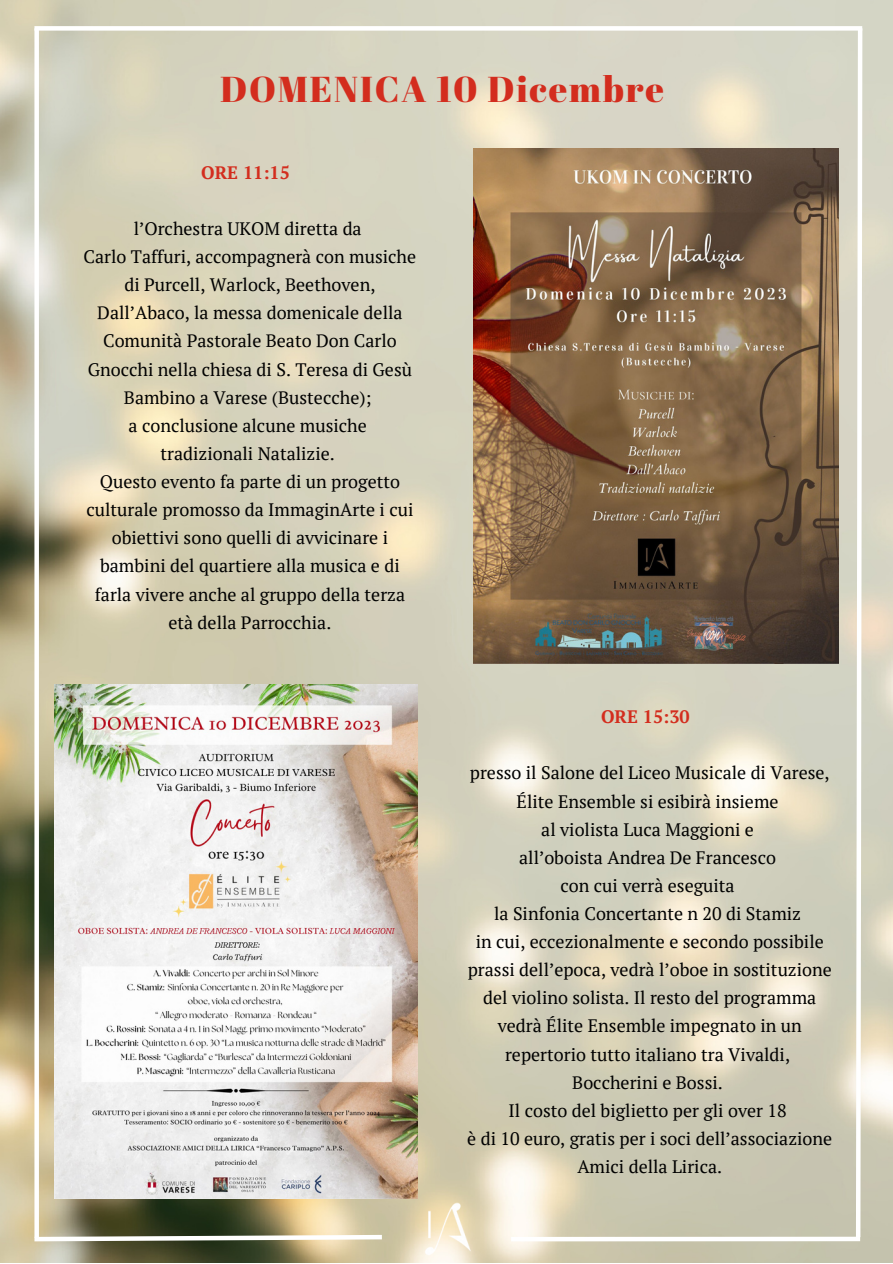
<style>
.page{position:relative;width:893px;height:1264px;background:#fff}
.page>*{position:absolute;margin:0;border:0;box-sizing:border-box;transform-origin:0 0}
.t1{font:36px "Abril Fatface";letter-spacing:.05em;color:#d32d1e}
.t2{font:18px/28px "PT Serif";color:#000;text-align:center}
.t3{font:700 18px "PT Serif";color:#d32d1e}
</style>
<div class="page">
<img style="left:0;top:0;width:892px;height:1262px">
<svg style="left:30px;top:1232px;width:356px;height:11px"></svg>
<div style="left:511px;top:1236px;width:349px;height:5px;background:#fff"></div>
<img style="left:418px;top:1199px;width:60px;height:59px">
<div style="left:34px;top:28px;width:5px;height:1209px;background:#fff"></div>
<svg style="left:853px;top:24px;width:11px;height:1217px"></svg>
<div style="left:34px;top:26px;width:828px;height:5px;background:#fff"></div>
<img style="left:474px;top:148px;width:364px;height:515px">
<img style="left:55px;top:684px;width:363px;height:514px">
<p class="t1" style="left:220px;top:63px;width:445px">DOMENICA 10 Dicembre</p>
<p class="t3" style="left:201px;top:160px;width:90px">ORE 11:15</p>
<p class="t2" style="left:134px;top:214px;width:229px">l’Orchestra UKOM diretta da</p>
<p class="t2" style="left:84px;top:242px;width:334px">Carlo Taffuri, accompagnerà con musiche di Purcell, Warlock, Beethoven, Dall’Abaco, la messa domenicale della Comunità Pastorale Beato Don Carlo Gnocchi nella chiesa di S. Teresa di Gesù Bambino a Varese (Bustecche);</p>
<p class="t2" style="left:129px;top:411px;width:240px">a conclusione alcune musiche</p>
<p class="t2" style="left:160px;top:439px;width:176px">tradizionali Natalizie.</p>
<p class="t2" style="left:86px;top:467px;width:328px">Questo evento fa parte di un progetto culturale promosso da ImmaginArte i cui obiettivi sono quelli di avvicinare i bambini del quartiere alla musica e di farla vivere anche al gruppo della terza età della Parrocchia.</p>
<p class="t3" style="left:601px;top:704px;width:90px">ORE 15:30</p>
<p class="t2" style="left:470px;top:758px;width:361px">presso il Salone del Liceo Musicale di Varese,<br>Élite Ensemble si esibirà insieme</p>
<p class="t2" style="left:541px;top:814px;width:214px">al violista Luca Maggioni e</p>
<p class="t2" style="left:519px;top:843px;width:258px">all’oboista Andrea De Francesco</p>
<p class="t2" style="left:560px;top:871px;width:176px">con cui verrà eseguita</p>
<p class="t2" style="left:494px;top:899px;width:308px">la Sinfonia Concertante n 20 di Stamiz</p>
<p class="t2" style="left:467px;top:927px;width:365px">in cui, eccezionalmente e secondo possibile prassi dell’epoca, vedrà l’oboe in sostituzione del violino solista. Il resto del programma vedrà Élite Ensemble impegnato in un repertorio tutto italiano tra Vivaldi,</p>
<p class="t2" style="left:572px;top:1067px;width:152px">Boccherini e Bossi.</p>
<p class="t2" style="left:508px;top:1095px;width:279px">Il costo del biglietto per gli over 18</p>
<p class="t2" style="left:467px;top:1124px;width:366px">è di 10 euro, gratis per i soci dell’associazione<br>Amici della Lirica.</p>
</div>
